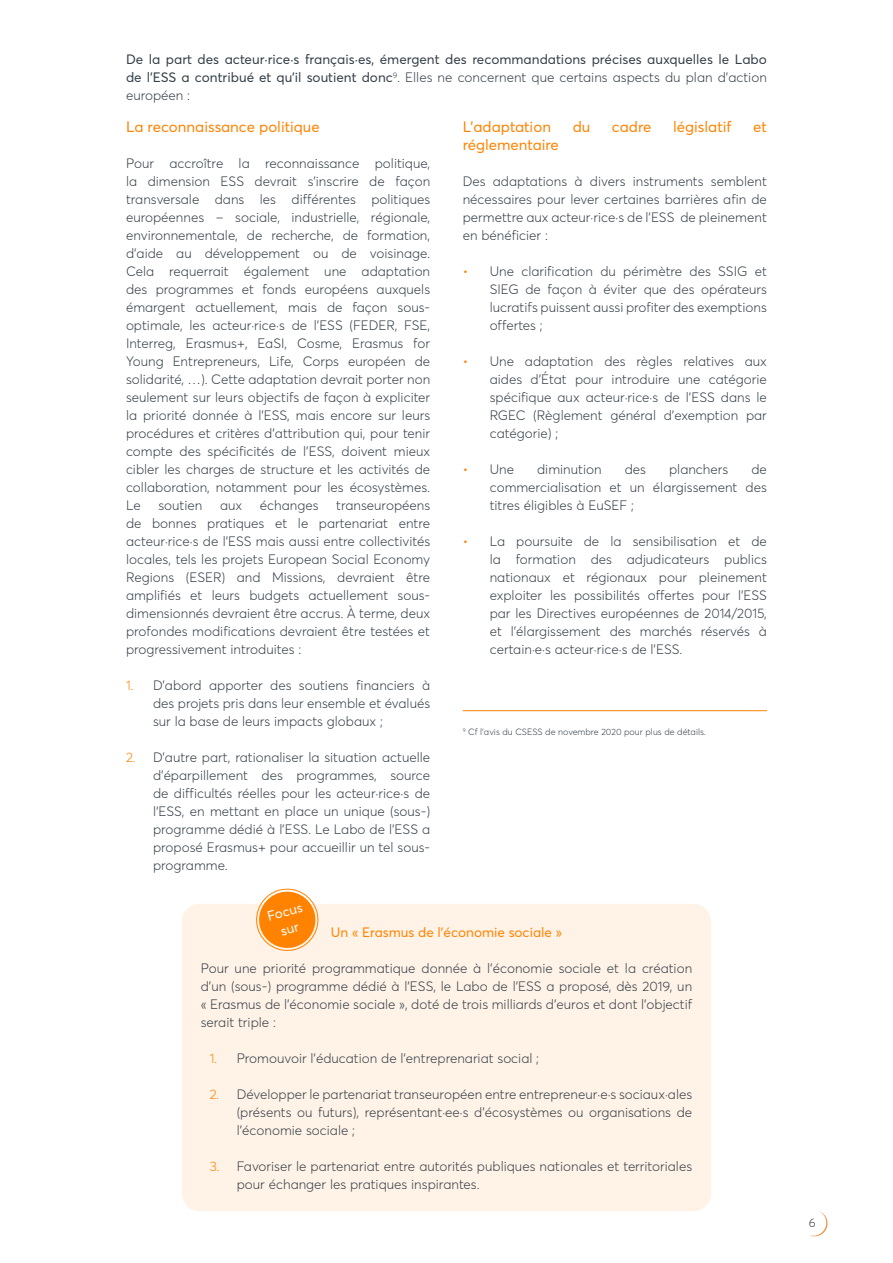
<style>
.page{position:relative;width:893px;height:1263px;background:#fff}
.page>*{position:absolute;margin:0;border:0;box-sizing:border-box;transform-origin:0 0}
.t1{font:15px "Averta Std";color:#ff8300}
.t2{font:300 13.5px/18px "Averta Std";color:#333e48;text-align:justify}
.t3{font:13.5px/18px "Averta Std";color:#333e48}
.t4{font:13.5px "Averta Std";color:#ff8300}
.t5{font:13.5px/18px "Averta Std";color:#fff;text-align:center}
.t6{font:300 12px "Averta Std";color:#333e48}
.t7{font:300 9px "Averta Std";color:#333e48}
.s1{font-weight:400}
.s2{color:#ff8300}
</style>
<div class="page">
<svg style="left:809px;top:1211px;width:19px;height:26px"></svg>
<hr style="left:463px;top:710px;width:304px;height:1px;background:#ff8300">
<div style="left:182px;top:904px;width:529px;height:307px;background:#fff2e6;border-radius:18px"></div>
<svg style="left:256px;top:888px;width:63px;height:63px"></svg>
<p class="t3" style="left:126px;top:50px;width:642px">De la part des acteur·rice·s français·es, émergent des recommandations précises auxquelles le Labo de l’ESS</p>
<p class="t2" style="left:126px;top:68px;width:642px;text-indent:56px"><span class="s1">a contribué et qu’il soutient donc</span><sup>9</sup>. Elles ne concernent que certains aspects du plan d’action européen :</p>
<p class="t1" style="left:126px;top:117px;width:195px">La reconnaissance politique</p>
<p class="t2" style="left:126px;top:154px;width:306px">Pour accroître la reconnaissance politique, la dimension ESS</p>
<p class="t2" style="left:126px;top:172px;width:306px;text-indent:129px">devrait s’inscrire de façon transversale dans les différentes politiques européennes – sociale, industrielle, régionale, environnementale, de recherche, de formation, d’aide au développement ou de voisinage.<br>Cela requerrait également une adaptation des programmes et fonds européens auxquels émargent actuellement, mais de façon sous&shy;optimale, les acteur·rice·s de l’ESS</p>
<p class="t2" style="left:126px;top:316px;width:306px;text-indent:224px">(FEDER, FSE, I nterreg, Erasmus+, EaSI, Cosme, Erasmus for Young Entrepreneurs, Life, Corps européen de solidarité, …). Cette adaptation devrait porter non seulement sur leurs objectifs de façon à expliciter la priorité donnée à l’ESS, mais encore sur leurs procédures et critères d’attribution qui, pour tenir compte des spécificités de l’ESS, doivent mieux cibler les charges de structure et les activités de collaboration, notamment pour les écosystèmes.<br>Le</p>
<p class="t2" style="left:158px;top:496px;width:45px">soutien</p>
<p class="t2" style="left:220px;top:496px;width:24px">aux</p>
<p class="t2" style="left:260px;top:496px;width:60px">échanges</p>
<p class="t2" style="left:126px;top:496px;width:306px;text-indent:210px">transeuropéens de bonnes pratiques et le partenariat entre acteur·rice·s de l’ESS</p>
<p class="t2" style="left:126px;top:532px;width:306px;text-indent:130px">mais aussi entre collectivités locales, tels les projets European Social Economy Regions (ESER</p>
<p class="t2" style="left:126px;top:568px;width:306px;text-indent:95px">) and Missions, devraient être amplifiés et leurs budgets actuellement sous&shy;dimensionnés devraient être accrus. À terme, deux profondes modifications devraient être testées et progressivement introduites :</p>
<p class="t2" style="left:153px;top:676px;width:279px;text-indent:-27px"><span class="s2">1.</span> D’abord apporter des soutiens financiers à des projets pris dans leur ensemble et évalués sur la base de leurs impacts globaux ;</p>
<p class="t2" style="left:153px;top:748px;width:279px;text-indent:-27px"><span class="s2">2.</span> D’autre part, rationaliser la situation actuelle d’éparpillement des programmes, source de difficultés réelles pour les acteur·rice·s de l‘ESS, en mettant en place un unique (sous-) programme dédié à l’ESS. Le Labo de l’ESS</p>
<p class="t2" style="left:153px;top:820px;width:279px;text-indent:269px">a proposé Erasmus+ pour accueillir un tel sous&shy;programme.</p>
<p class="t1" style="left:463px;top:117px;width:90px">L’adaptation</p>
<p class="t1" style="left:573px;top:117px;width:19px">du</p>
<p class="t1" style="left:612px;top:117px;width:41px">cadre</p>
<p class="t1" style="left:673px;top:117px;width:60px">législatif</p>
<p class="t1" style="left:753px;top:117px;width:15px">et</p>
<p class="t1" style="left:463px;top:135px;width:98px">réglementaire</p>
<p class="t2" style="left:463px;top:172px;width:306px">Des adaptations à divers instruments semblent nécessaires pour lever certaines barrières afin de permettre aux acteur·rice·s de l’ESS</p>
<p class="t2" style="left:680px;top:208px;width:88px">de pleinement</p>
<p class="t2" style="left:463px;top:226px;width:87px">en bénéficier :</p>
<p class="t2" style="left:463px;top:262px;width:264px"><span class="s2">•</span> U ne clarification du périmètre des SSIG</p>
<p class="t2" style="left:755px;top:262px;width:14px">et</p>
<p class="t2" style="left:490px;top:280px;width:8px">SIEG</p>
<p class="t2" style="left:490px;top:280px;width:279px;text-indent:36px">de façon à éviter que des opérateurs lucratifs puissent aussi profiter des exemptions offertes ;</p>
<p class="t2" style="left:490px;top:352px;width:279px;text-indent:-27px"><span class="s2">•</span> U ne adaptation des règles relatives aux aides d’État pour introduire une catégorie spécifique aux acteur·rice·s de l’ESS</p>
<p class="t2" style="left:721px;top:388px;width:48px">dans le</p>
<p class="t2" style="left:490px;top:406px;width:279px;text-indent:26px">C (Règlement général d’exemption par catégorie) ;</p>
<p class="t2" style="left:463px;top:460px;width:53px"><span class="s2">•</span> Une</p>
<p class="t2" style="left:537px;top:460px;width:66px">diminution</p>
<p class="t2" style="left:625px;top:460px;width:23px">des</p>
<p class="t2" style="left:669px;top:460px;width:61px">planchers</p>
<p class="t2" style="left:490px;top:406px;width:10px">RGE</p>
<p class="t2" style="left:490px;top:460px;width:279px;text-indent:262px">de commercialisation et un élargissement des titres éligibles à EuSEF ;</p>
<p class="t2" style="left:490px;top:532px;width:279px;text-align:left;text-indent:-27px"><span class="s2">•</span> La poursuite de la sensibilisation et de la formation des adjudicateurs publics nationaux et régionaux pour pleinement exploiter les possibilités offertes pour l’ESS par les Directives européennes de 2014/2015, et l’élargissement des marchés réservés à certain·e·s acteur·rice·s de l’ESS.</p>
<p class="t7" style="left:463px;top:726px;width:66px"><sup>9</sup> Cf l’avis du CSESS</p>
<p class="t7" style="left:545px;top:726px;width:162px">de novembre 2020 pour plus de détails.</p>
<p class="t5" style="left:265px;top:907px;width:39px;rotate:-15deg">Focus sur</p>
<p class="t4" style="left:331px;top:923px;width:233px">U n « Erasmus de l’économie sociale »</p>
<p class="t2" style="left:201px;top:959px;width:493px">Pour une priorité programmatique donnée à l’économie sociale et la création d’un (sous-) programme dédié à l’ESS, le Labo de l’ESS</p>
<p class="t2" style="left:201px;top:977px;width:493px;text-indent:346px">a proposé, dès 2019, un « Erasmus de l’économie sociale », doté de trois milliards d’euros et dont l’objectif serait triple :</p>
<p class="t2" style="left:210px;top:1049px;width:331px"><span class="s2">1.</span> Promouvoir l’éducation de l’entreprenariat social ;</p>
<p class="t2" style="left:237px;top:1085px;width:457px;text-indent:-27px"><span class="s2">2.</span> Développer le partenariat transeuropéen entre entrepreneur·e·s sociaux·ales (présents ou futurs), représentant·ee·s d’écosystèmes ou organisations de l’économie sociale ;</p>
<p class="t2" style="left:237px;top:1157px;width:457px;text-indent:-27px"><span class="s2">3.</span> Favoriser le partenariat entre autorités publiques nationales et territoriales pour échanger les pratiques inspirantes.</p>
<p class="t6" style="left:809px;top:1215px;width:8px">6</p>
</div>
